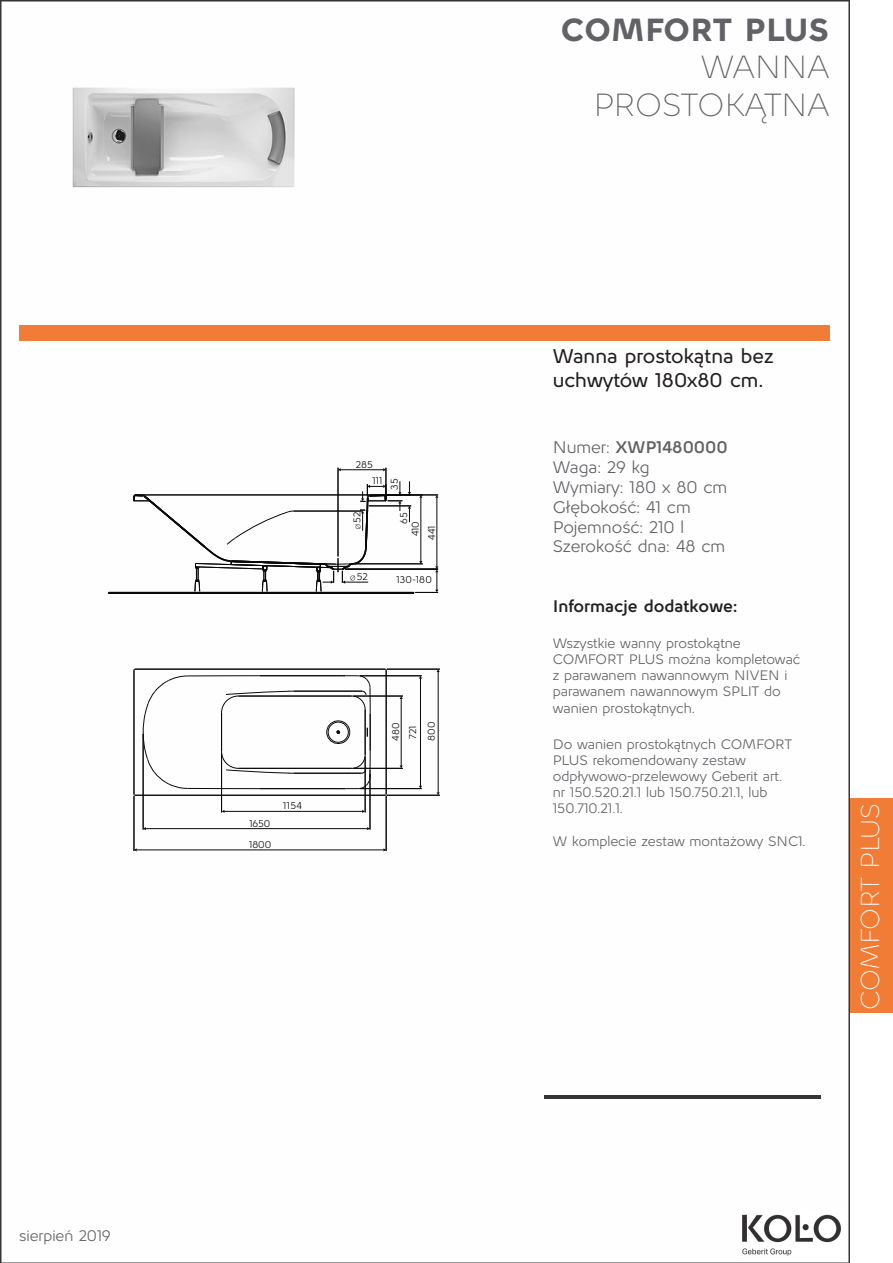
<style>
.page{position:relative;width:893px;height:1263px;background:#fff}
.page>*{position:absolute;margin:0;border:0;box-sizing:border-box;transform-origin:0 0}
.t1{font:300 31.5px/37.8px "Kolo";color:#616166;text-align:right}
.t2{font:900 31.5px "Kolo";color:#616166}
.t3{font:300 25.5px "Kolo";color:#fff}
.t4{font:500 19.5px/23.4px "Kolo";color:#231f20}
.t5{font:16.5px "Kolo";color:#616166}
.t6{font:700 16.5px "Kolo";color:#231f20}
.t7{font:700 16.5px "Kolo";color:#616166}
.t8{font:15px "Kolo";color:#616166}
.t9{font:13.5px/16.2px "Kolo";color:#616166}
.t10{font:9.6px/17px "Kolo";color:#090909}
.s1{font-weight:400}
</style>
<div class="page">
<div style="left:849px;top:798px;width:44px;height:215px;background:#f17c35"></div>
<img style="left:0;top:0;width:849px;height:1263px">
<div style="left:19px;top:325px;width:810px;height:15px;background:#f17c35"></div>
<img style="left:545px;top:1095px;width:276px;height:3px">
<hr style="left:386px;top:796px;width:1px;height:55px;background:#090909">
<hr style="left:134px;top:796px;width:1px;height:55px;background:#090909">
<hr style="left:387px;top:669px;width:53px;height:1px;background:#090909">
<hr style="left:387px;top:795px;width:53px;height:1px;background:#090909">
<hr style="left:370px;top:774px;width:1px;height:55px;background:#090909">
<hr style="left:143px;top:734px;width:1px;height:95px;background:#090909">
<hr style="left:365px;top:756px;width:1px;height:56px;background:#090909">
<hr style="left:221px;top:753px;width:1px;height:59px;background:#090909">
<hr style="left:353px;top:768px;width:50px;height:1px;background:#090909">
<hr style="left:353px;top:696px;width:50px;height:1px;background:#090909">
<hr style="left:360px;top:675px;width:62px;height:1px;background:#090909">
<hr style="left:360px;top:788px;width:62px;height:1px;background:#090909">
<hr style="left:386px;top:468px;width:1px;height:31px;background:#090909">
<hr style="left:338px;top:468px;width:1px;height:88px;background:#090909">
<hr style="left:135px;top:795px;width:250px;height:1px;background:#090909">
<hr style="left:260px;top:788px;width:76px;height:1px;background:#090909">
<hr style="left:134px;top:670px;width:1px;height:124px;background:#090909">
<hr style="left:294px;top:773px;width:68px;height:1px;background:#090909">
<hr style="left:238px;top:768px;width:114px;height:1px;background:#090909">
<hr style="left:238px;top:696px;width:114px;height:1px;background:#090909">
<hr style="left:294px;top:691px;width:68px;height:1px;background:#090909">
<hr style="left:260px;top:675px;width:76px;height:1px;background:#090909">
<hr style="left:135px;top:669px;width:250px;height:1px;background:#090909">
<hr style="left:109px;top:593px;width:305px;height:1px;background:#090909">
<hr style="left:109px;top:592px;width:305px;height:1px;background:#090909">
<hr style="left:365px;top:709px;width:1px;height:46px;background:#090909">
<hr style="left:370px;top:714px;width:1px;height:37px;background:#090909">
<hr style="left:386px;top:670px;width:1px;height:124px;background:#090909">
<svg style="left:142px;top:676px;width:153px;height:113px"></svg>
<svg style="left:336px;top:751px;width:35px;height:38px"></svg>
<svg style="left:336px;top:675px;width:35px;height:39px"></svg>
<svg style="left:326px;top:720px;width:25px;height:24px"></svg>
<hr style="left:224px;top:811px;width:138px;height:1px;background:#090909">
<hr style="left:146px;top:828px;width:221px;height:1px;background:#090909">
<hr style="left:136px;top:850px;width:248px;height:1px;background:#090909">
<hr style="left:401px;top:699px;width:1px;height:67px;background:#090909">
<hr style="left:420px;top:678px;width:1px;height:108px;background:#090909">
<hr style="left:438px;top:672px;width:1px;height:121px;background:#090909">
<hr style="left:341px;top:469px;width:42px;height:1px;background:#090909">
<svg style="left:134px;top:481px;width:304px;height:112px"></svg>
<img style="left:69px;top:84px;width:229px;height:108px">
<img style="left:737px;top:1210px;width:107px;height:49px">
<p class="t8" style="left:19px;top:1225px;width:93px">sierpień 2019</p>
<p class="t10" style="left:372px;top:457px;width:12px;line-height:15.9px;text-indent:-16px">285<br>111</p>
<p class="t10" style="left:349px;top:523px;width:12px;rotate:-90deg">52</p>
<p class="t10" style="left:387px;top:490px;width:13px;rotate:-90deg">35</p>
<p class="t10" style="left:396px;top:524px;width:13px;rotate:-90deg">65</p>
<p class="t10" style="left:408px;top:540px;width:20px;line-height:16.2px;text-align:center;rotate:-90deg">410<br>1 44</p>
<p class="t10" style="left:357px;top:569px;width:12px">52</p>
<p class="t10" style="left:396px;top:572px;width:37px">130-180</p>
<p class="t10" style="left:249px;top:815px;width:23px">1650</p>
<p class="t10" style="left:249px;top:837px;width:24px">1800</p>
<p class="t10" style="left:283px;top:798px;width:20px">1154</p>
<p class="t10" style="left:388px;top:741px;width:19px;rotate:-90deg">480<br>721</p>
<p class="t10" style="left:424px;top:740px;width:20px;rotate:-90deg">800</p>
<p class="t2" style="left:561px;top:7px;width:270px">COMFORT PLUS</p>
<p class="t1" style="left:593px;top:48px;width:238px">WANNA<br>PROSTOKĄTNA</p>
<p class="t4" style="left:553px;top:345px;width:222px">Wanna prostokątna bez uchwytów 180x80 cm.</p>
<p class="t7" style="left:553px;top:436px;width:177px"><span class="s1">Numer:</span> XWP1480000</p>
<p class="t5" style="left:553px;top:456px;width:98px">Waga: 29 kg</p>
<p class="t5" style="left:553px;top:476px;width:176px">Wymiary: 180 x 80 cm</p>
<p class="t5" style="left:553px;top:495px;width:139px">Głębokość: 41 cm</p>
<p class="t5" style="left:553px;top:515px;width:133px">Pojemność: 210 l</p>
<p class="t5" style="left:553px;top:535px;width:174px">Szerokość dna: 48 cm</p>
<p class="t6" style="left:553px;top:594px;width:186px">Informacje dodatkowe:</p>
<p class="t9" style="left:553px;top:635px;width:249px">Wszystkie wanny prostokątne<br>COMFORT PLUS można kompletować z parawanem nawannowym NIVEN i parawanem nawannowym SPLIT do wanien prostokątnych.</p>
<p class="t9" style="left:553px;top:735px;width:241px">Do wanien prostokątnych COMFORT<br>PLUS rekomendowany zestaw odpływowo-przelewowy Geberit art. nr 150.520.21.1 lub 150.750.21.1, lub<br>150.710.21.1.</p>
<p class="t9" style="left:553px;top:833px;width:254px">W komplecie zestaw montażowy SNC1.</p>
<p class="t3" style="left:852px;top:1010px;width:208px;rotate:-90deg">COMFORT PLUS</p>
</div>
